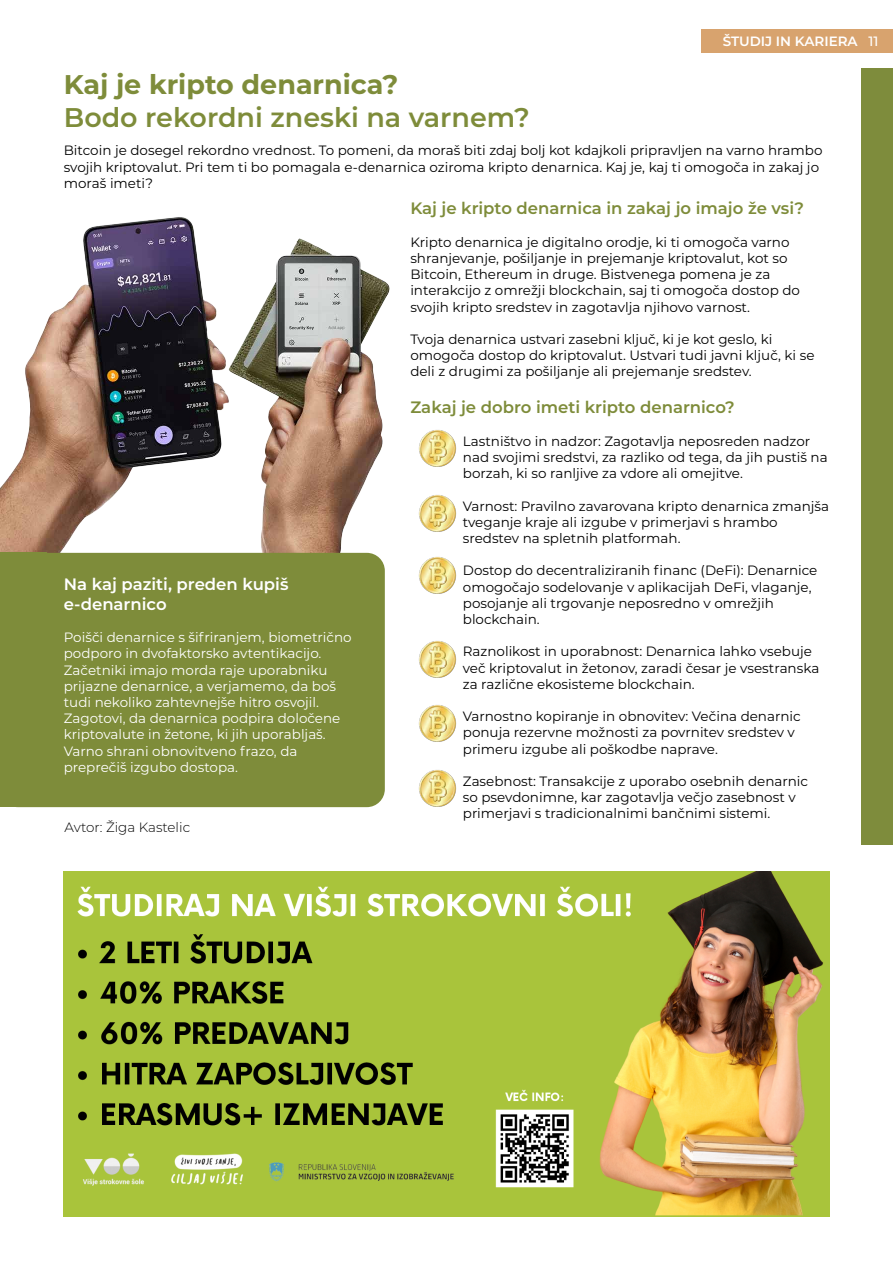
<style>
.page{position:relative;width:893px;height:1263px;background:#fff}
.page>*{position:absolute;margin:0;border:0;box-sizing:border-box;transform-origin:0 0}
.t1{font:600 27px "Montserrat";color:#7e8c3a}
.t2{font:700 27px "Montserrat";color:#7e8c3a}
.t3{font:600 16.5px "Montserrat";color:#7e8c3a}
.t4{font:600 16.5px/19.8px "Montserrat";color:#fff}
.t5{font:13.5px/16.2px "Montserrat";color:#000}
.t6{font:13.5px/16.2px "Montserrat";color:#fff}
.t7{font:300 13.5px "Montserrat";color:#000}
.t8{font:600 13.5px "Montserrat";color:#fff}
.s1{font-weight:500}
</style>
<div class="page">
<hr style="left:0;top:0;width:1px;height:1263px;background:#6cafd2">
<img style="left:0;top:171px;width:390px;height:382px">
<div style="left:0;top:553px;width:385px;height:254px;background:#7e8c3a;border-radius:18px"></div>
<div style="left:0;top:553px;width:47px;height:254px;background:#7e8c3a"></div>
<img style="left:64px;top:872px;width:765px;height:344px">
<div style="left:702px;top:29px;width:191px;height:24px;background:#d8a36e"></div>
<div style="left:861px;top:68px;width:32px;height:776px;background:#7e8c3c"></div>
<img style="left:418px;top:430px;width:39px;height:37px">
<img style="left:418px;top:495px;width:39px;height:99px">
<img style="left:418px;top:641px;width:39px;height:101px">
<img style="left:418px;top:770px;width:39px;height:37px">
<p class="t8" style="left:723px;top:32px;width:157px">ŠTUDIJ IN KARIERA <span class="s1">11</span></p>
<h1 class="t2" style="left:64px;top:65px;width:336px">Kaj je kripto denarnica?</h1>
<h1 class="t1" style="left:64px;top:98px;width:467px">Bodo rekordni zneski na varnem?</h1>
<p class="t5" style="left:64px;top:142px;width:760px">Bitcoin je dosegel rekordno vrednost. To pomeni, da moraš biti zdaj bolj kot kdajkoli pripravljen na varno hrambo svojih kriptovalut. Pri tem ti bo pomagala e-denarnica oziroma kripto denarnica. Kaj je, kaj ti omogoča in zakaj jo moraš imeti?</p>
<p class="t3" style="left:410px;top:197px;width:395px">Kaj je kripto denarnica in zakaj jo imajo že vsi?</p>
<p class="t5" style="left:410px;top:233px;width:391px">Kripto denarnica je digitalno orodje, ki ti omogoča varno shranjevanje, pošiljanje in prejemanje kriptovalut, kot so Bitcoin, Ethereum in druge. Bistvenega pomena je za interakcijo z omrežji blockchain, saj ti omogoča dostop do svojih kripto sredstev in zagotavlja njihovo varnost.</p>
<p class="t5" style="left:410px;top:331px;width:406px">Tvoja denarnica ustvari zasebni ključ, ki je kot geslo, ki omogoča dostop do kriptovalut. Ustvari tudi javni ključ, ki se deli z drugimi za pošiljanje ali prejemanje sredstev.</p>
<p class="t4" style="left:64px;top:573px;width:226px">Na kaj paziti, preden kupiš e-denarnico</p>
<p class="t6" style="left:64px;top:629px;width:289px">Poišči denarnice s šifriranjem, biometrično podporo in dvofaktorsko avtentikacijo.<br>Začetniki imajo morda raje uporabniku prijazne denarnice, a verjamemo, da boš tudi nekoliko zahtevnejše hitro osvojil.<br>Zagotovi, da denarnica podpira določene kriptovalute in žetone, ki jih uporabljaš.<br>Varno shrani obnovitveno frazo, da preprečiš izgubo dostopa.</p>
<p class="t7" style="left:65px;top:818px;width:127px">Avtor: Žiga Kastelic</p>
<p class="t3" style="left:410px;top:396px;width:326px">Zakaj je dobro imeti kripto denarnico?</p>
<p class="t5" style="left:463px;top:432px;width:366px;text-indent:-27px">• Lastništvo in nadzor: Zagotavlja neposreden nadzor nad svojimi sredstvi, za razliko od tega, da jih pustiš na borzah, ki so ranljive za vdore ali omejitve.</p>
<p class="t5" style="left:463px;top:497px;width:368px;text-indent:-27px">• Varnost: Pravilno zavarovana kripto denarnica zmanjša tveganje kraje ali izgube v primerjavi s hrambo sredstev na spletnih platformah.</p>
<p class="t5" style="left:463px;top:562px;width:356px;text-indent:-27px">• Dostop do decentraliziranih financ (DeFi): Denarnice omogočajo sodelovanje v aplikacijah DeFi, vlaganje, posojanje ali trgovanje neposredno v omrežjih blockchain.</p>
<p class="t5" style="left:463px;top:643px;width:358px;text-indent:-27px">• Raznolikost in uporabnost: Denarnica lahko vsebuje več kriptovalut in žetonov, zaradi česar je vsestranska za različne ekosisteme blockchain.</p>
<p class="t5" style="left:463px;top:708px;width:339px;text-indent:-27px">• Varnostno kopiranje in obnovitev: Večina denarnic ponuja rezervne možnosti za povrnitev sredstev v primeru izgube ali poškodbe naprave.</p>
<p class="t5" style="left:463px;top:773px;width:347px;text-indent:-27px">• Zasebnost: Transakcije z uporabo osebnih denarnic so psevdonimne, kar zagotavlja večjo zasebnost v primerjavi s tradicionalnimi bančnimi sistemi.</p>
</div>
